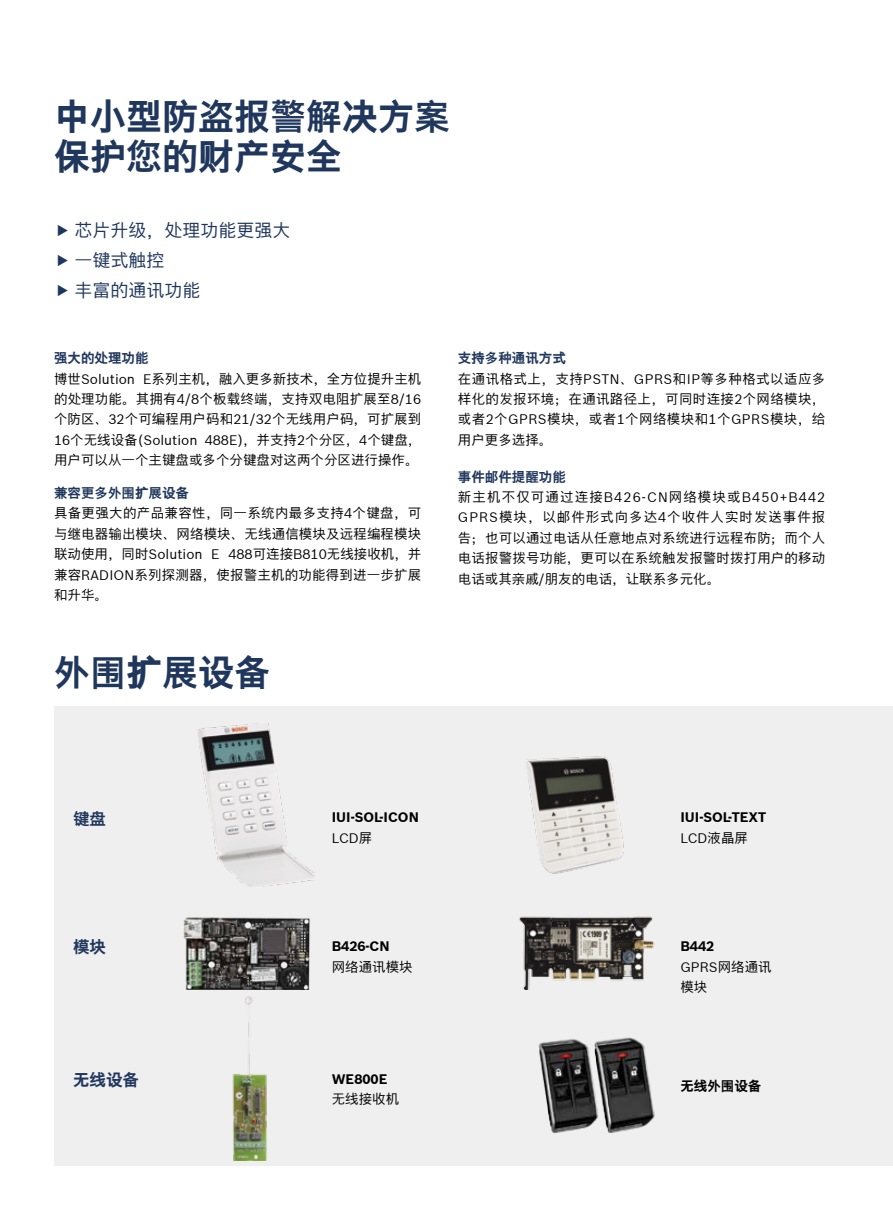
<style>
.page{position:relative;width:893px;height:1212px;background:#fff}
.page>*{position:absolute;margin:0;border:0;box-sizing:border-box;transform-origin:0 0}
.t1{font:700 36px/40.8px "Bosch Sans CHS";color:#20375d}
.t2{font:18px/30px "Bosch Sans CHS";color:#20375d}
.t3{font:700 16.5px "Bosch Sans CHS";color:#20375d}
.t4{font:13.5px/20.4px "Bosch Sans CHS";color:#000;text-align:justify}
.t5{font:700 13.5px "Bosch Sans CHS";color:#000}
.t6{font:700 13.5px "Bosch Sans CHS";color:#20375d}
</style>
<div class="page">
<div style="left:54px;top:706px;width:839px;height:460px;background:#efefef"></div>
<img style="left:526px;top:756px;width:98px;height:118px">
<img style="left:198px;top:723px;width:116px;height:164px">
<img style="left:183px;top:917px;width:127px;height:73px">
<img style="left:519px;top:916px;width:136px;height:74px">
<img style="left:538px;top:1037px;width:117px;height:97px">
<img style="left:229px;top:978px;width:41px;height:183px">
<h1 class="t1" style="left:54px;top:94px;width:397px">中小型防盗报警解决方案保护您的财产安全</h1>
<h2 class="t2" style="left:74px;top:214px;width:217px">芯片升级，处理功能更强大一键式触控<br>丰富的通讯功能</h2>
<p class="t6" style="left:54px;top:348px;width:96px">强大的处理功能</p>
<p class="t4" style="left:54px;top:368px;width:369px">博世Solution E系列主机，融入更多新技术，全方位提升主机的处理功能。其拥有4/8个板载终端，支持双电阻扩展至8/16个防区、32个可编程用户码和21/32个无线用户码，可扩展到16个无线设备(Solution 488E)，并支持2个分区，4个键盘，用户可以从一个主键盘或多个分键盘对这两个分区进行操作。</p>
<p class="t6" style="left:54px;top:483px;width:136px">兼容更多外围扩展设备</p>
<p class="t4" style="left:54px;top:503px;width:369px">具备更强大的产品兼容性，同一系统内最多支持4个键盘，可与继电器输出模块、网络模块、无线通信模块及远程编程模块联动使用，同时Solution E 488可连接B810无线接收机，并兼容RADION系列探测器，使报警主机的功能得到进一步扩展和升华。</p>
<h1 class="t1" style="left:54px;top:651px;width:217px">外围扩展设备</h1>
<p class="t6" style="left:458px;top:348px;width:109px">支持多种通讯方式</p>
<p class="t4" style="left:458px;top:368px;width:369px">在通讯格式上，支持PSTN、GPRS和IP等多种格式以适应多样化的发报环境；在通讯路径上，可同时连接2个网络模块，或者2个GPRS模块，或者1个网络模块和1个GPRS模块，给用户更多选择。</p>
<p class="t6" style="left:458px;top:466px;width:109px">事件邮件提醒功能</p>
<p class="t4" style="left:458px;top:486px;width:369px">新主机不仅可通过连接B426-CN网络模块或B450+B442<br>GPRS模块，以邮件形式向多达4个收件人实时发送事件报告；也可以通过电话从任意地点对系统进行远程布防；而个人电话报警拨号功能，更可以在系统触发报警时拨打用户的移动电话或其亲戚/朋友的电话，让联系多元化。</p>
<p class="t3" style="left:73px;top:806px;width:34px">键盘</p>
<p class="t5" style="left:332px;top:807px;width:89px">IUI-SOL-ICON</p>
<p class="t4" style="left:332px;top:827px;width:42px">LCD屏</p>
<p class="t5" style="left:680px;top:807px;width:87px">IUI-SOL-TEXT</p>
<p class="t4" style="left:680px;top:827px;width:69px">LCD液晶屏</p>
<p class="t3" style="left:73px;top:935px;width:34px">模块</p>
<p class="t5" style="left:332px;top:936px;width:60px">B426-CN</p>
<p class="t4" style="left:332px;top:956px;width:82px">网络通讯模块</p>
<p class="t5" style="left:680px;top:936px;width:35px">B442</p>
<p class="t4" style="left:680px;top:956px;width:93px">GPRS网络通讯模块</p>
<p class="t3" style="left:73px;top:1068px;width:67px">无线设备</p>
<p class="t5" style="left:332px;top:1069px;width:57px">WE800E</p>
<p class="t4" style="left:332px;top:1089px;width:69px">无线接收机</p>
<p class="t5" style="left:680px;top:1076px;width:82px">无线外围设备</p>
</div>
